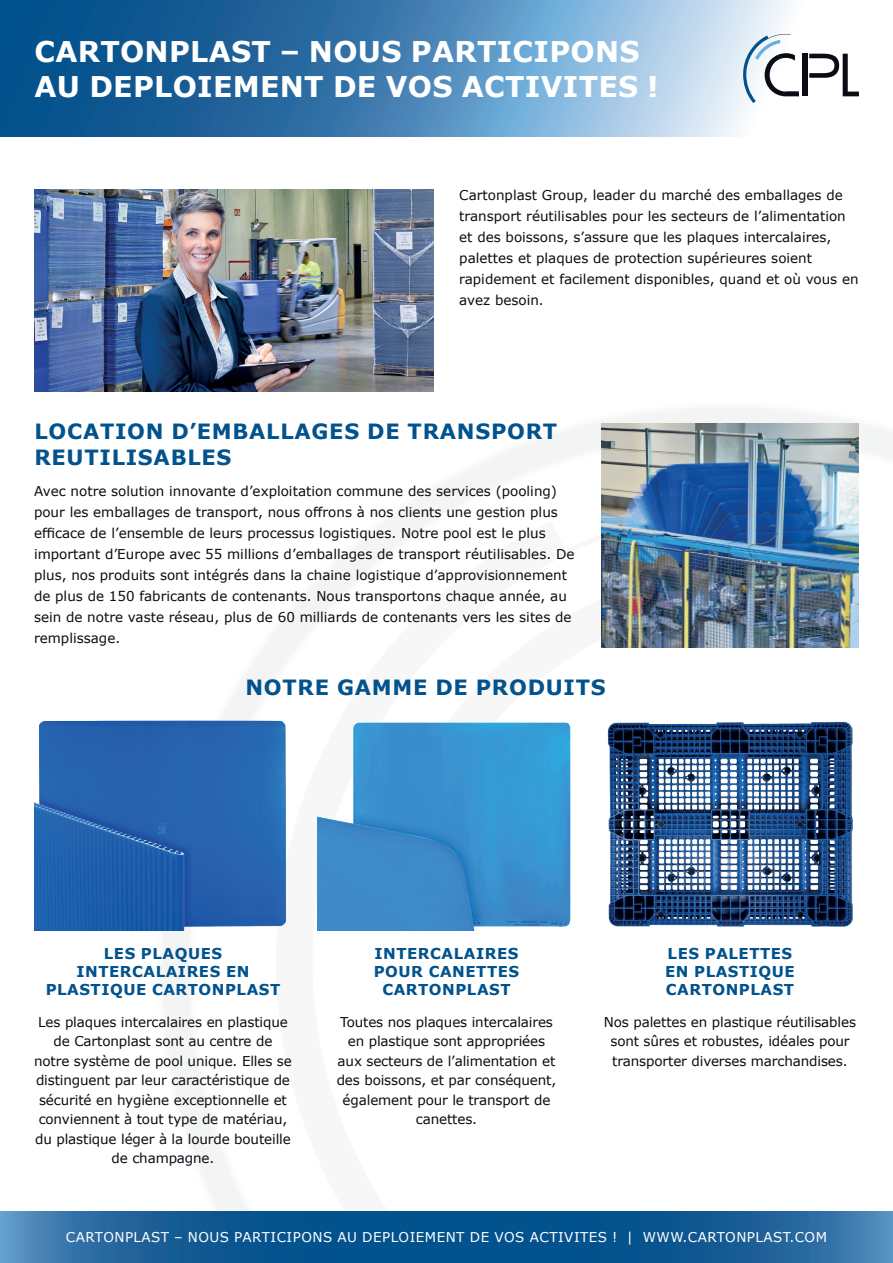
<style>
.page{position:relative;width:893px;height:1263px;background:#fff}
.page>*{position:absolute;margin:0;border:0;box-sizing:border-box;transform-origin:0 0}
.t1{font:700 28.5px/34.5px "Verdana";letter-spacing:.01em;color:#fff}
.t2{font:700 21px/25.2px "Verdana";letter-spacing:.035em;color:#01528d}
.t3{font:700 15px/18px "Verdana";letter-spacing:.035em;color:#01528d;text-align:center}
.t4{font:13.5px/19.5px "Verdana";color:#0a0c14;text-align:center}
.t5{font:13.5px "Verdana";letter-spacing:.035em;color:#fff}
</style>
<div class="page">
<img style="left:116px;top:391px;width:777px;height:821px">
<svg style="left:0;top:0;width:859px;height:136px;background:#5d92bc"></svg>
<div style="left:802px;top:54px;width:5px;height:42px;background:#0a0c14"></div>
<svg style="left:809px;top:54px;width:50px;height:42px"></svg>
<svg style="left:743px;top:34px;width:56px;height:69px"></svg>
<svg style="left:0;top:1212px;width:893px;height:51px;background:#165f97"></svg>
<img style="left:34px;top:189px;width:400px;height:202px">
<img style="left:34px;top:717px;width:258px;height:213px">
<img style="left:317px;top:717px;width:258px;height:213px">
<img style="left:601px;top:717px;width:258px;height:213px">
<img style="left:601px;top:423px;width:258px;height:224px">
<h1 class="t1" style="left:35px;top:34px;width:626px">CARTONPLAST – NOUS PARTICIPONS<br>AU DEPLOIEMENT DE VOS ACTIVITES !</h1>
<p class="t4" style="left:459px;top:184px;width:401px;line-height:21px;text-align:left">Cartonplast Group, leader du marché des emballages de transport réutilisables pour les secteurs de l’alimentation et des boissons, s’assure que les plaques intercalaires, palettes et plaques de protection supérieures soient rapidement et facilement disponibles, quand et où vous en avez besoin.</p>
<h2 class="t2" style="left:34px;top:419px;width:524px">LOCATION D’EMBALLAGES DE TRANSPORT<br>REUTILISABLES</h2>
<p class="t4" style="left:34px;top:481px;width:542px;line-height:21px;text-align:left">Avec notre solution innovante d’exploitation commune des services (pooling) pour les emballages de transport, nous offrons à nos clients une gestion plus efficace de l’ensemble de leurs processus logistiques. Notre pool est le plus important d’Europe avec 55 millions d’emballages de transport réutilisables. De plus, nos produits sont intégrés dans la chaine logistique d’approvisionnement de plus de 150 fabricants de contenants. Nous transportons chaque année, au sein de notre vaste réseau, plus de 60 milliards de contenants vers les sites de remplissage.</p>
<h2 class="t2" style="left:245px;top:675px;width:362px">NOTRE GAMME DE PRODUITS</h2>
<p class="t3" style="left:46px;top:944px;width:236px">LES PLAQUES<br>INTERCALAIRES EN<br>PLASTIQUE CARTONPLAST</p>
<p class="t3" style="left:374px;top:944px;width:147px">INTERCALAIRES<br>POUR CANETTES<br>CARTONPLAST</p>
<p class="t3" style="left:665px;top:944px;width:131px;text-align:left">LES PALETTES<br>EN PLASTIQUE<br>CARTONPLAST</p>
<p class="t4" style="left:34px;top:1012px;width:259px">Les plaques intercalaires en plastique de Cartonplast sont au centre de<br>notre système de pool unique. Elles se distinguent par leur caractéristique de sécurité en hygiène exceptionnelle et conviennent à tout type de matériau, du plastique léger à la lourde bouteille de champagne.</p>
<p class="t4" style="left:337px;top:1012px;width:221px">Toutes nos plaques intercalaires en plastique sont appropriées aux secteurs de l’alimentation et des boissons, et par conséquent, également pour le transport de canettes.</p>
<p class="t4" style="left:604px;top:1012px;width:254px">Nos palettes en plastique réutilisables sont sûres et robustes, idéales pour transporter diverses marchandises.</p>
<p class="t5" style="left:66px;top:1228px;width:763px">CARTONPLAST – NOUS PARTICIPONS AU DEPLOIEMENT DE VOS ACTIVITES ! | WWW.CARTONPLAST.COM</p>
</div>
